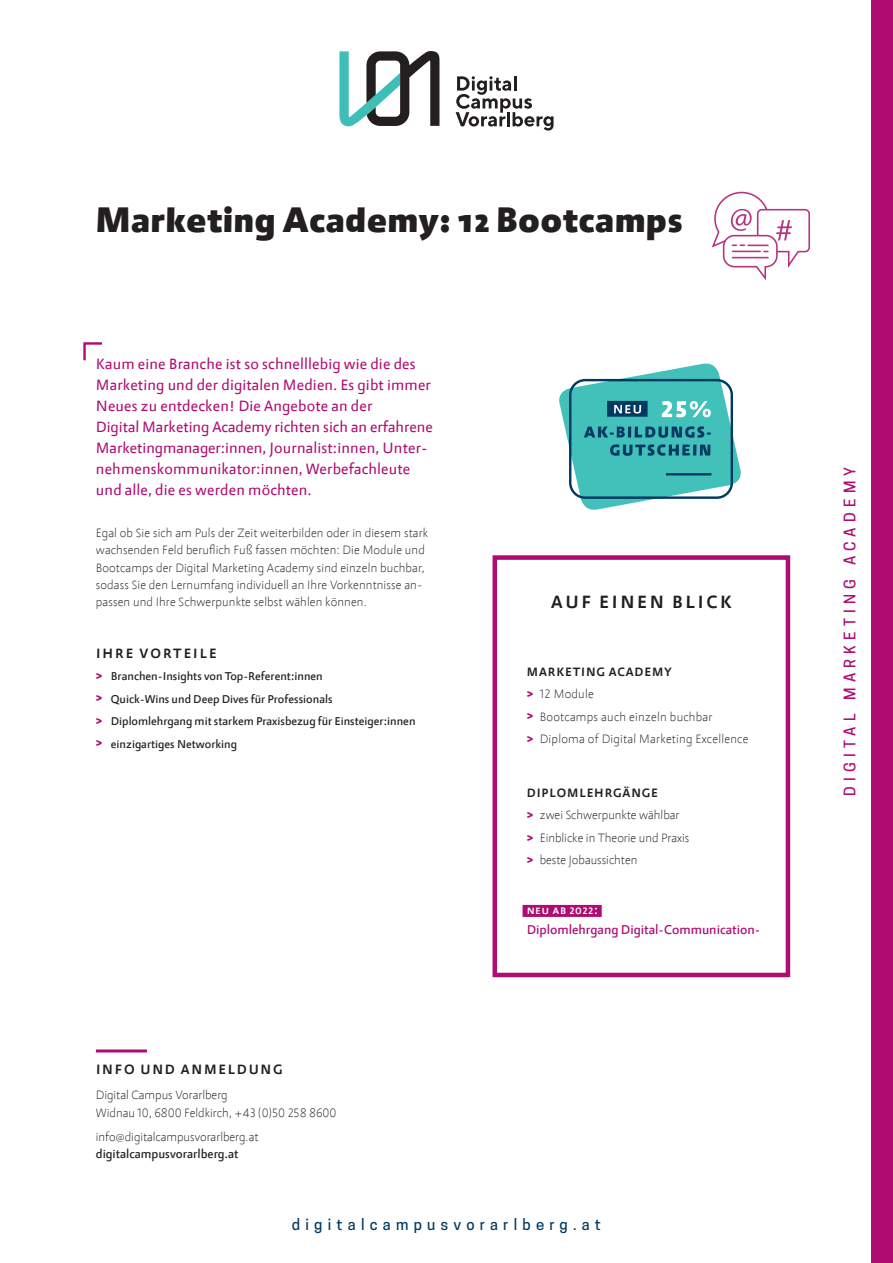
<style>
.page{position:relative;width:893px;height:1263px;background:#fff}
.page>*{position:absolute;margin:0;border:0;box-sizing:border-box;transform-origin:0 0}
.t1{font:900 37.5px "abc Allegra";letter-spacing:.025em;color:#231f20}
.t2{font:600 18.75px "abc Allegra";letter-spacing:.145em;color:#231f20}
.t3{font:15.75px/21px "abc Allegra";letter-spacing:.01em;color:#ae0c71}
.t4{font:500 15px "Cooper Hewitt";letter-spacing:.35em;color:#003a63}
.t5{font:500 15px "Cooper Hewitt";letter-spacing:.35em;color:#ae0c71}
.t6{font:600 14.25px "abc Allegra";letter-spacing:.13em;color:#231f20}
.t7{font:500 13.5px/19.5px "abc Allegra";color:#ae0c71}
.t8{font:300 12.75px/17.2px "abc Allegra";letter-spacing:.01em;color:#231f20}
.t9{font:600 12.75px "abc Allegra";letter-spacing:.07em;color:#231f20}
.Aufzählung_Text{font:500 12px "abc Allegra";color:#231f20}
.s1{font-family:"Fira Sans";font-weight:800;color:#ae0c71}
.s2{font-weight:500}
.s3{font-family:"Fira Sans";font-weight:800;font-size:12px;color:#ae0c71}
.s4{color:#fff}
</style>
<div class="page">
<svg style="left:559px;top:363px;width:182px;height:147px"></svg>
<hr style="left:96px;top:1049px;width:51px;height:3px;background:#ae0c71">
<div style="left:523px;top:905px;width:79px;height:12px;background:#ae0c71"></div>
<div style="left:493px;top:555px;width:297px;height:422px;border:4px solid #ae0c71"></div>
<svg style="left:711px;top:191px;width:99px;height:90px"></svg>
<svg style="left:339px;top:51px;width:101px;height:75px"></svg>
<svg style="left:456px;top:76px;width:97px;height:55px"></svg>
<div style="left:872px;top:0;width:21px;height:1263px;background:#ae0c71"></div>
<svg style="left:83px;top:342px;width:20px;height:19px"></svg>
<p class="t1" style="left:96px;top:199px;width:588px">Marketing Academy: 12 Bootcamps</p>
<p class="t3" style="left:96px;top:354px;width:336px">Kaum eine Branche ist so schnelllebig wie die des<br>Marketing und der digitalen Medien. Es gibt immer<br>Neues zu entdecken! Die Angebote an der</p>
<p class="t3" style="left:96px;top:417px;width:338px">Digital Marketing Academy richten sich an erfahrene Marketingmanager:innen, Journalist:innen, Unter&shy;nehmenskommunikator:innen, Werbefachleute und alle, die es werden möchten.</p>
<p class="t8" style="left:96px;top:525px;width:334px">Egal ob Sie sich am Puls der Zeit weiterbilden oder in diesem stark wachsenden Feld beruflich Fuß fassen möchten: Die Module und Bootcamps der Digital Marketing Academy sind einzeln buchbar, sodass Sie den Lernumfang individuell an Ihre Vorkenntnisse an&shy;passen und Ihre Schwerpunkte selbst wählen können.</p>
<p class="t6" style="left:96px;top:645px;width:122px">IHRE VORTEILE</p>
<p class="Aufzählung_Text" style="left:96px;top:670px;width:228px"><span class="s1">&gt;</span> Branchen-Insights von Top-Referent:innen</p>
<p class="Aufzählung_Text" style="left:96px;top:692px;width:238px"><span class="s1">&gt;</span> Quick-Wins und Deep Dives für Professionals</p>
<p class="Aufzählung_Text" style="left:96px;top:715px;width:321px"><span class="s1">&gt;</span> Diplomlehrgang mit starkem Praxisbezug für Einsteiger:innen</p>
<p class="Aufzählung_Text" style="left:96px;top:737px;width:143px"><span class="s1">&gt;</span> einzigartiges Networking</p>
<p class="t6" style="left:96px;top:1061px;width:188px">INFO UND ANMELDUNG</p>
<p class="t8" style="left:96px;top:1086px;width:133px">Digital Campus Vorarlberg</p>
<p class="t8" style="left:96px;top:1104px;width:242px">Widnau 10, 6800 Feldkirch, +43 (0)50 258 8600</p>
<p class="t8" style="left:96px;top:1128px;width:164px">info@digitalcampusvorarlberg.at <span class="s2">digitalcampusvorarlberg.at</span></p>
<p class="t2" style="left:551px;top:592px;width:182px">AUF EINEN BLICK</p>
<p class="t9" style="left:527px;top:665px;width:146px">MARKETING ACADEMY</p>
<p class="t8" style="left:527px;top:686px;width:68px"><span class="s3">&gt;</span> 12 Module</p>
<p class="t8" style="left:527px;top:708px;width:187px"><span class="s3">&gt;</span> Bootcamps auch einzeln buchbar</p>
<p class="t8" style="left:527px;top:731px;width:223px"><span class="s3">&gt;</span> Diploma of Digital Marketing Excellence</p>
<p class="t9" style="left:527px;top:786px;width:133px">DIPLOMLEHRGÄNGE</p>
<p class="t8" style="left:527px;top:807px;width:154px"><span class="s3">&gt;</span> zwei Schwerpunkte wählbar</p>
<p class="t8" style="left:527px;top:829px;width:164px"><span class="s3">&gt;</span> Einblicke in Theorie und Praxis</p>
<p class="t8" style="left:527px;top:852px;width:112px"><span class="s3">&gt;</span> beste Jobaussichten</p>
<p class="t7" style="left:527px;top:900px;width:235px"><span class="s4">neu ab 2022:<br></span>Diplomlehrgang Digital-Communication-</p>
<p class="t4" style="left:292px;top:1216px;width:311px">digitalcampusvorarlberg.at</p>
<p class="t5" style="left:841px;top:796px;width:331px;rotate:-90deg">DIGITAL MARKETING ACADEMY</p>
</div>
